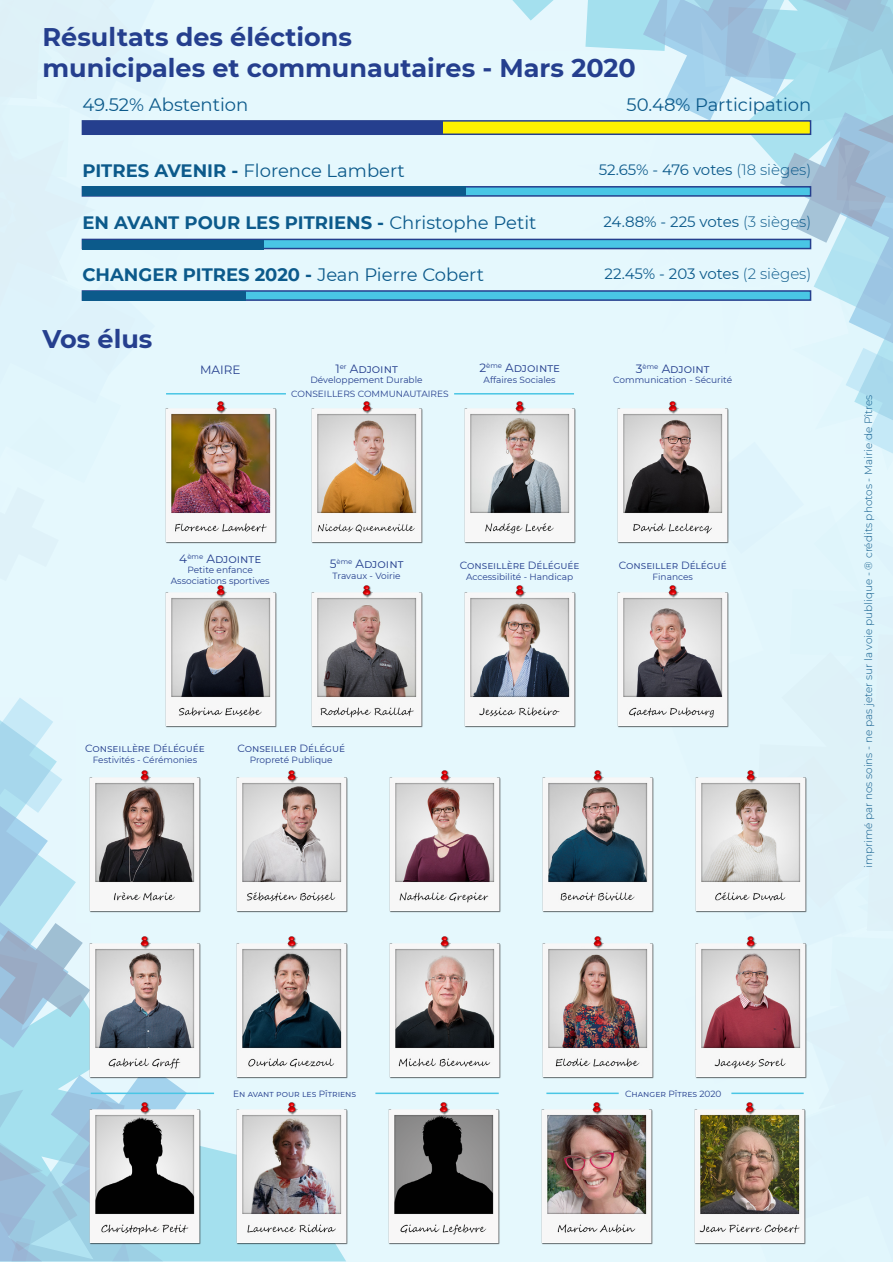
<style>
.page{position:relative;width:893px;height:1263px;background:#fff}
.page>*{position:absolute;margin:0;border:0;box-sizing:border-box;transform-origin:0 0}
.t1{font:700 25.5px "Montserrat";color:#253f8e}
.t2{font:700 18px "Montserrat";color:#0c5a8b}
.t3{font:18px "Montserrat";color:#0c5a8b}
.t4{font:15px "Montserrat";letter-spacing:-.005em;color:#0c5a8b}
.t5{font:12px "Montserrat";color:#253f8e}
.t6{font:300 10.5px "Montserrat";color:#0c5a8b}
.t7{font:10.5px "Montserrat";color:#253f8e}
.t8{font:9px "Montserrat";color:#253f8e}
.s1{font-weight:700}
.s2{font-weight:400}
.s3{font-weight:300}
</style>
<div class="page">
<div style="left:0;top:0;width:893px;height:1261px;background:#e5f8fd"></div>
<svg style="left:512px;top:0;width:42px;height:21px"></svg>
<svg style="left:577px;top:0;width:316px;height:1095px"></svg>
<svg style="left:0;top:698px;width:346px;height:563px"></svg>
<img style="left:165px;top:401px;width:112px;height:143px">
<img style="left:158px;top:585px;width:124px;height:148px">
<img style="left:464px;top:585px;width:118px;height:148px">
<img style="left:229px;top:770px;width:119px;height:148px">
<img style="left:83px;top:1101px;width:124px;height:149px">
<img style="left:311px;top:401px;width:112px;height:143px">
<img style="left:611px;top:585px;width:124px;height:148px">
<img style="left:83px;top:935px;width:124px;height:149px">
<img style="left:229px;top:935px;width:119px;height:149px">
<img style="left:229px;top:1101px;width:119px;height:149px">
<img style="left:464px;top:401px;width:118px;height:149px">
<img style="left:389px;top:770px;width:112px;height:143px">
<img style="left:83px;top:770px;width:124px;height:148px">
<img style="left:389px;top:936px;width:112px;height:143px">
<img style="left:388px;top:1102px;width:112px;height:143px">
<img style="left:611px;top:401px;width:124px;height:149px">
<img style="left:305px;top:585px;width:118px;height:148px">
<img style="left:542px;top:770px;width:117px;height:148px">
<img style="left:542px;top:935px;width:117px;height:149px">
<img style="left:541px;top:1102px;width:112px;height:143px">
<img style="left:688px;top:770px;width:124px;height:148px">
<img style="left:688px;top:935px;width:124px;height:149px">
<img style="left:694px;top:1102px;width:112px;height:143px">
<div style="left:82px;top:186px;width:729px;height:11px;background:#49c6e5;border:2px solid #253f8e"></div>
<div style="left:82px;top:239px;width:729px;height:10px;background:#49c6e5;border:2px solid #253f8e"></div>
<div style="left:82px;top:290px;width:729px;height:11px;background:#49c6e5;border:2px solid #253f8e"></div>
<div style="left:82px;top:187px;width:384px;height:9px;background:#0c5a8b"></div>
<div style="left:82px;top:240px;width:182px;height:9px;background:#0c5a8b"></div>
<div style="left:82px;top:291px;width:164px;height:9px;background:#0c5a8b"></div>
<div style="left:82px;top:120px;width:729px;height:15px;background:#fff101;border:2px solid #253f8e"></div>
<div style="left:82px;top:121px;width:361px;height:13px;background:#253f8e"></div>
<hr style="left:166px;top:393px;width:120px;height:1px;background:#49c6e5">
<hr style="left:454px;top:393px;width:120px;height:1px;background:#49c6e5">
<hr style="left:91px;top:1092px;width:123px;height:2px;background:#49c6e5">
<hr style="left:375px;top:1092px;width:124px;height:2px;background:#49c6e5">
<hr style="left:546px;top:1092px;width:73px;height:2px;background:#49c6e5">
<hr style="left:731px;top:1092px;width:73px;height:2px;background:#49c6e5">
<p class="t1" style="left:43px;top:19px;width:311px">Résultats des éléctions</p>
<p class="t1" style="left:43px;top:49px;width:595px">municipales et communautaires - Mars 2020</p>
<p class="t3" style="left:82px;top:92px;width:168px">49.52% Abstention</p>
<p class="t3" style="left:626px;top:92px;width:186px">50.48% Participation</p>
<p class="t3" style="left:82px;top:158px;width:324px"><span class="s1">PITRES AVENIR -</span> Florence Lambert</p>
<p class="t2" style="left:82px;top:209px;width:456px">EN AVANT POUR LES PITRIENS - <span class="s2">Christophe Petit</span></p>
<p class="t2" style="left:82px;top:261px;width:403px">CHANGER PITRES 2020 - <span class="s2">Jean Pierre Cobert</span></p>
<p class="t1" style="left:43px;top:320px;width:111px">Vos élus</p>
<p class="t5" style="left:200px;top:361px;width:42px">MAIRE</p>
<p class="t5" style="left:335px;top:360px;width:64px">1<sup>er</sup> Adjoint</p>
<p class="t8" style="left:311px;top:374px;width:114px">Développement Durable</p>
<p class="t8" style="left:291px;top:388px;width:159px">CONSEILLERS COMMUNAUTAIRES</p>
<p class="t5" style="left:479px;top:360px;width:82px">2<sup>ème</sup> Adjointe</p>
<p class="t8" style="left:484px;top:374px;width:74px">Affaires Sociales</p>
<p class="t4" style="left:599px;top:160px;width:214px">52.65% - 476 votes <span class="s3">(18 sièges)</span></p>
<p class="t4" style="left:603px;top:212px;width:209px">24.88% - 225 votes <span class="s3">(3 sièges)</span></p>
<p class="t4" style="left:604px;top:264px;width:208px">22.45% - 203 votes <span class="s3">(2 sièges)</span></p>
<p class="t5" style="left:636px;top:360px;width:75px">3<sup>ème</sup> Adjoint</p>
<p class="t8" style="left:613px;top:374px;width:120px">Communication - Sécurité</p>
<p class="t5" style="left:179px;top:550px;width:83px">4<sup>ème</sup> Adjointe</p>
<p class="t8" style="left:187px;top:564px;width:67px">Petite enfance</p>
<p class="t8" style="left:171px;top:575px;width:100px">Associations sportives</p>
<p class="t5" style="left:330px;top:555px;width:75px">5<sup>ème</sup> Adjoint</p>
<p class="t8" style="left:332px;top:569px;width:70px">Travaux - Voirie</p>
<p class="t7" style="left:460px;top:558px;width:121px">Conseillère Déléguée</p>
<p class="t8" style="left:466px;top:570px;width:109px">Accessibilité - Handicap</p>
<p class="t7" style="left:619px;top:558px;width:109px">Conseiller Délégué</p>
<p class="t8" style="left:653px;top:570px;width:42px">Finances</p>
<p class="t7" style="left:85px;top:741px;width:121px">Conseillère Déléguée</p>
<p class="t8" style="left:93px;top:753px;width:106px">Festivités - Cérémonies</p>
<p class="t7" style="left:237px;top:741px;width:109px">Conseiller Délégué</p>
<p class="t8" style="left:250px;top:753px;width:84px">Propreté Publique</p>
<p class="t6" style="left:861px;top:868px;width:475px;rotate:-90deg">imprimé par nos soins - ne pas jeter sur la voie publique - ® crédits photos - Mairie de Pîtres</p>
<p class="t8" style="left:233px;top:1087px;width:125px">En avant pour les Pîtriens</p>
<p class="t8" style="left:625px;top:1087px;width:98px">Changer Pîtres 2020</p>
</div>
